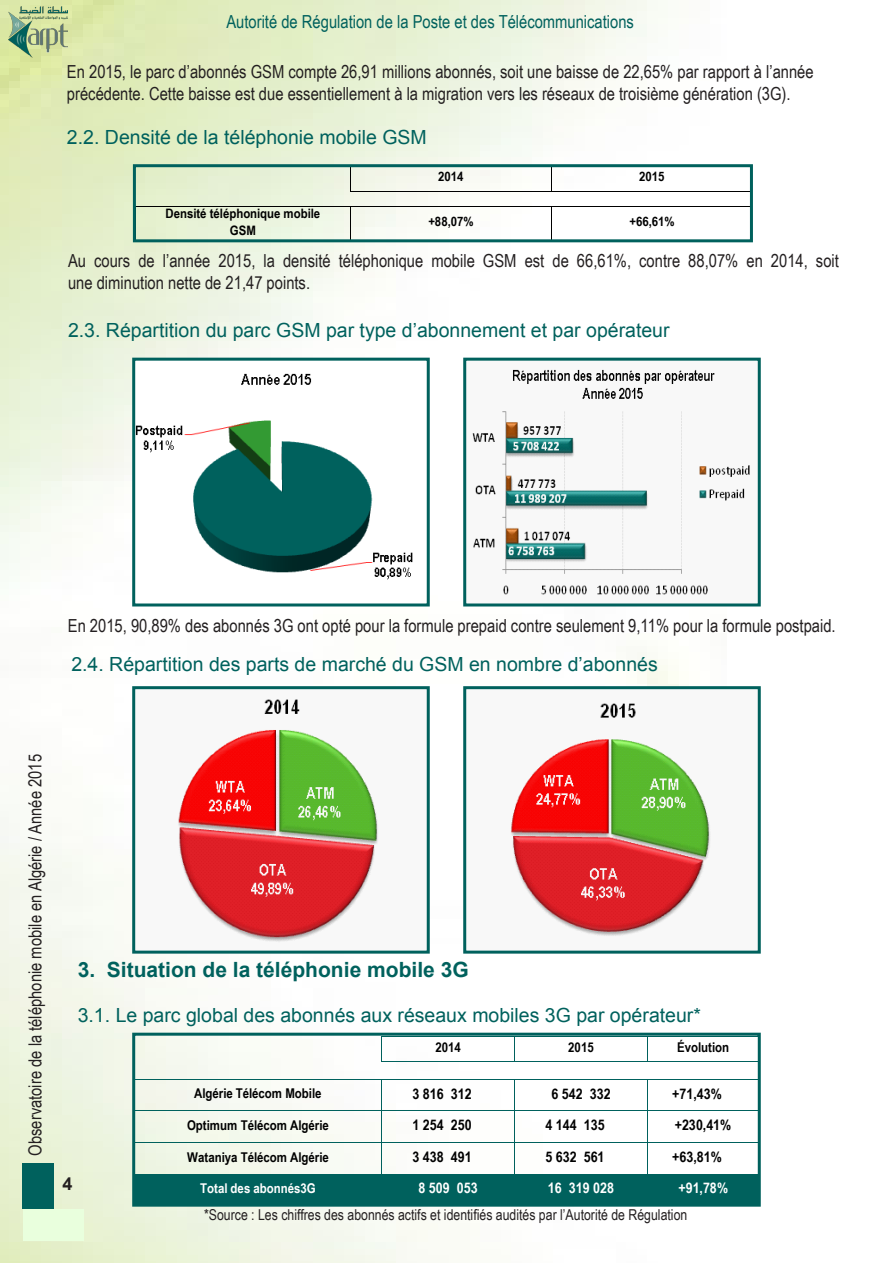
<style>
.page{position:relative;width:893px;height:1263px;background:#fff}
.page>*{position:absolute;margin:0;border:0;box-sizing:border-box;transform-origin:0 0}
.t1{font:700 21px "Arial";color:#00615d}
.t2{font:19.5px "Arial";color:#00615d}
.t3{font:18px/21.6px "Arial Narrow";color:#231f20}
.t4{font:18px "Arial Narrow";color:#00615d}
.t5{font:700 18px "Arial";color:#231f20}
.t6{font:15px "Arial Narrow";color:#231f20}
.t7{font:700 14.7px "Arial Narrow";color:#000;scale:1.04 1}
.t8{font:700 14.7px "Arial Narrow";color:#fff;scale:1.04 1}
.t9{font:700 13.5px "Arial Narrow";color:#000;scale:1.04 1}
.t10{font:700 13.5px "Arial Narrow";color:#fff;scale:1.04 1}
.t11{font:700 13.05px/17.2px "Arial Narrow";color:#000;text-align:center;scale:1.07 1}
</style>
<div class="page">
<img style="left:0;top:0;width:726px;height:1263px">
<div style="left:22px;top:1163px;width:32px;height:46px;background:#00615d"></div>
<div style="left:23px;top:1209px;width:61px;height:32px;background:#e9ffdd"></div>
<img style="left:9px;top:7px;width:58px;height:51px">
<img style="left:136px;top:362px;width:284px;height:240px">
<div style="left:132px;top:358px;width:298px;height:248px;border:3px solid #00615d"></div>
<img style="left:467px;top:362px;width:283px;height:240px">
<div style="left:463px;top:358px;width:298px;height:248px;border:3px solid #00615d"></div>
<img style="left:136px;top:690px;width:290px;height:260px">
<div style="left:132px;top:686px;width:298px;height:268px;border:3px solid #00615d"></div>
<img style="left:467px;top:690px;width:259px;height:260px">
<div style="left:463px;top:686px;width:298px;height:268px;border:3px solid #00615d"></div>
<svg style="left:350px;top:168px;width:1px;height:25px"></svg>
<hr style="left:351px;top:192px;width:200px;height:1px;background:#000">
<svg style="left:551px;top:168px;width:2px;height:25px"></svg>
<hr style="left:552px;top:192px;width:199px;height:1px;background:#000">
<hr style="left:136px;top:206px;width:214px;height:1px;background:#000">
<hr style="left:351px;top:206px;width:200px;height:1px;background:#000">
<hr style="left:552px;top:206px;width:199px;height:1px;background:#000">
<hr style="left:350px;top:206px;width:1px;height:35px;background:#000">
<hr style="left:551px;top:206px;width:1px;height:35px;background:#000">
<div style="left:133px;top:164px;width:620px;height:78px;border:3px solid #00615d"></div>
<svg style="left:381px;top:1037px;width:2px;height:25px"></svg>
<hr style="left:382px;top:1061px;width:132px;height:1px;background:#00615d">
<svg style="left:514px;top:1037px;width:2px;height:25px"></svg>
<hr style="left:515px;top:1061px;width:132px;height:1px;background:#00615d">
<svg style="left:647px;top:1037px;width:2px;height:25px"></svg>
<hr style="left:649px;top:1061px;width:110px;height:1px;background:#00615d">
<hr style="left:135px;top:1079px;width:246px;height:1px;background:#00615d">
<hr style="left:382px;top:1079px;width:132px;height:1px;background:#00615d">
<hr style="left:515px;top:1079px;width:132px;height:1px;background:#00615d">
<hr style="left:649px;top:1079px;width:110px;height:1px;background:#00615d">
<hr style="left:381px;top:1079px;width:1px;height:31px;background:#00615d">
<hr style="left:514px;top:1079px;width:1px;height:31px;background:#00615d">
<hr style="left:647px;top:1079px;width:1px;height:31px;background:#00615d">
<hr style="left:135px;top:1110px;width:246px;height:1px;background:#00615d">
<hr style="left:382px;top:1110px;width:132px;height:1px;background:#00615d">
<hr style="left:515px;top:1110px;width:132px;height:1px;background:#00615d">
<hr style="left:648px;top:1110px;width:111px;height:1px;background:#00615d">
<hr style="left:381px;top:1111px;width:1px;height:31px;background:#00615d">
<hr style="left:514px;top:1111px;width:1px;height:31px;background:#00615d">
<hr style="left:647px;top:1111px;width:1px;height:31px;background:#00615d">
<hr style="left:135px;top:1142px;width:246px;height:1px;background:#00615d">
<hr style="left:382px;top:1142px;width:132px;height:1px;background:#00615d">
<hr style="left:515px;top:1142px;width:132px;height:1px;background:#00615d">
<hr style="left:648px;top:1142px;width:111px;height:1px;background:#00615d">
<hr style="left:381px;top:1143px;width:1px;height:31px;background:#00615d">
<hr style="left:514px;top:1143px;width:1px;height:31px;background:#00615d">
<hr style="left:647px;top:1143px;width:1px;height:31px;background:#00615d">
<div style="left:135px;top:1174px;width:246px;height:31px;background:#00615d"></div>
<div style="left:382px;top:1174px;width:132px;height:31px;background:#00615d"></div>
<div style="left:515px;top:1174px;width:132px;height:31px;background:#00615d"></div>
<div style="left:648px;top:1174px;width:111px;height:31px;background:#00615d"></div>
<hr style="left:381px;top:1174px;width:1px;height:31px;background:#00615d">
<hr style="left:514px;top:1174px;width:1px;height:31px;background:#00615d">
<hr style="left:647px;top:1174px;width:1px;height:31px;background:#00615d">
<div style="left:132px;top:1033px;width:629px;height:174px;border:3px solid #00615d"></div>
<p class="t4" style="left:226px;top:8px;width:409px">Autorité de Régulation de la Poste et des Télécommunications</p>
<p class="t3" style="left:67px;top:61px;width:748px">En 2015, le parc d’abonnés GSM compte 26,91 millions abonnés, soit une baisse de 22,65% par rapport à l’année précédente. Cette baisse est due essentiellement à la migration vers les réseaux de troisième génération (3G).</p>
<p class="t2" style="left:67px;top:124px;width:361px">2.2. Densité de la téléphonie mobile GSM</p>
<p class="t11" style="left:438px;top:167px;width:25px">2014</p>
<p class="t11" style="left:639px;top:167px;width:25px">2015</p>
<p class="t11" style="left:165px;top:204px;width:146px">Densité téléphonique mobile<br>GSM</p>
<p class="t11" style="left:428px;top:213px;width:44px">+88,07%</p>
<p class="t11" style="left:629px;top:213px;width:44px">+66,61%</p>
<p class="t3" style="left:68px;top:249px;width:772px">Au cours de l’année 2015, la densité téléphonique mobile GSM est de 66,61%, contre 88,07% en 2014, soit une diminution nette de 21,47 points.</p>
<p class="t2" style="left:68px;top:317px;width:603px">2.3. Répartition du parc GSM par type d’abonnement et par opérateur</p>
<p class="t3" style="left:68px;top:614px;width:769px">En 2015, 90,89% des abonnés 3G ont opté pour la formule prepaid contre seulement 9,11% pour la formule postpaid.</p>
<p class="t2" style="left:71px;top:652px;width:588px">2.4. Répartition des parts de marché du GSM en nombre d’abonnés</p>
<p class="t3" style="left:24px;top:1155px;width:403px;rotate:-90deg">Observatoire de la téléphonie mobile en Algérie / Année 2015</p>
<p class="t1" style="left:78px;top:956px;width:392px">3. Situation de la téléphonie mobile 3G</p>
<p class="t2" style="left:78px;top:1003px;width:625px">3.1. Le parc global des abonnés aux réseaux mobiles 3G par opérateur*</p>
<p class="t5" style="left:63px;top:1171px;width:12px">4</p>
<p class="t9" style="left:435px;top:1037px;width:26px">2014</p>
<p class="t9" style="left:568px;top:1037px;width:26px">2015</p>
<p class="t9" style="left:677px;top:1037px;width:52px">Évolution</p>
<p class="t9" style="left:194px;top:1083px;width:124px">Algérie Télécom Mobile</p>
<p class="t7" style="left:412px;top:1082px;width:58px">3 816 312</p>
<p class="t7" style="left:551px;top:1082px;width:58px">6 542 332</p>
<p class="t7" style="left:672px;top:1082px;width:49px">+71,43%</p>
<p class="t9" style="left:187px;top:1115px;width:138px">Optimum Télécom Algérie</p>
<p class="t7" style="left:412px;top:1114px;width:58px">1 254 250</p>
<p class="t7" style="left:545px;top:1114px;width:58px">4 144 135</p>
<p class="t7" style="left:675px;top:1114px;width:56px">+230,41%</p>
<p class="t9" style="left:187px;top:1146px;width:138px">Wataniya Télécom Algérie</p>
<p class="t7" style="left:412px;top:1145px;width:58px">3 438 491</p>
<p class="t7" style="left:545px;top:1145px;width:58px">5 632 561</p>
<p class="t7" style="left:672px;top:1145px;width:49px">+63,81%</p>
<p class="t10" style="left:200px;top:1178px;width:113px">Total des abonnés3G</p>
<p class="t8" style="left:419px;top:1177px;width:58px">8 509 053</p>
<p class="t8" style="left:548px;top:1177px;width:65px">16 319 028</p>
<p class="t8" style="left:678px;top:1177px;width:49px">+91,78%</p>
<p class="t6" style="left:204px;top:1203px;width:485px">*Source : Les chiffres des abonnés actifs et identifiés audités par l’Autorité de Régulation</p>
</div>
